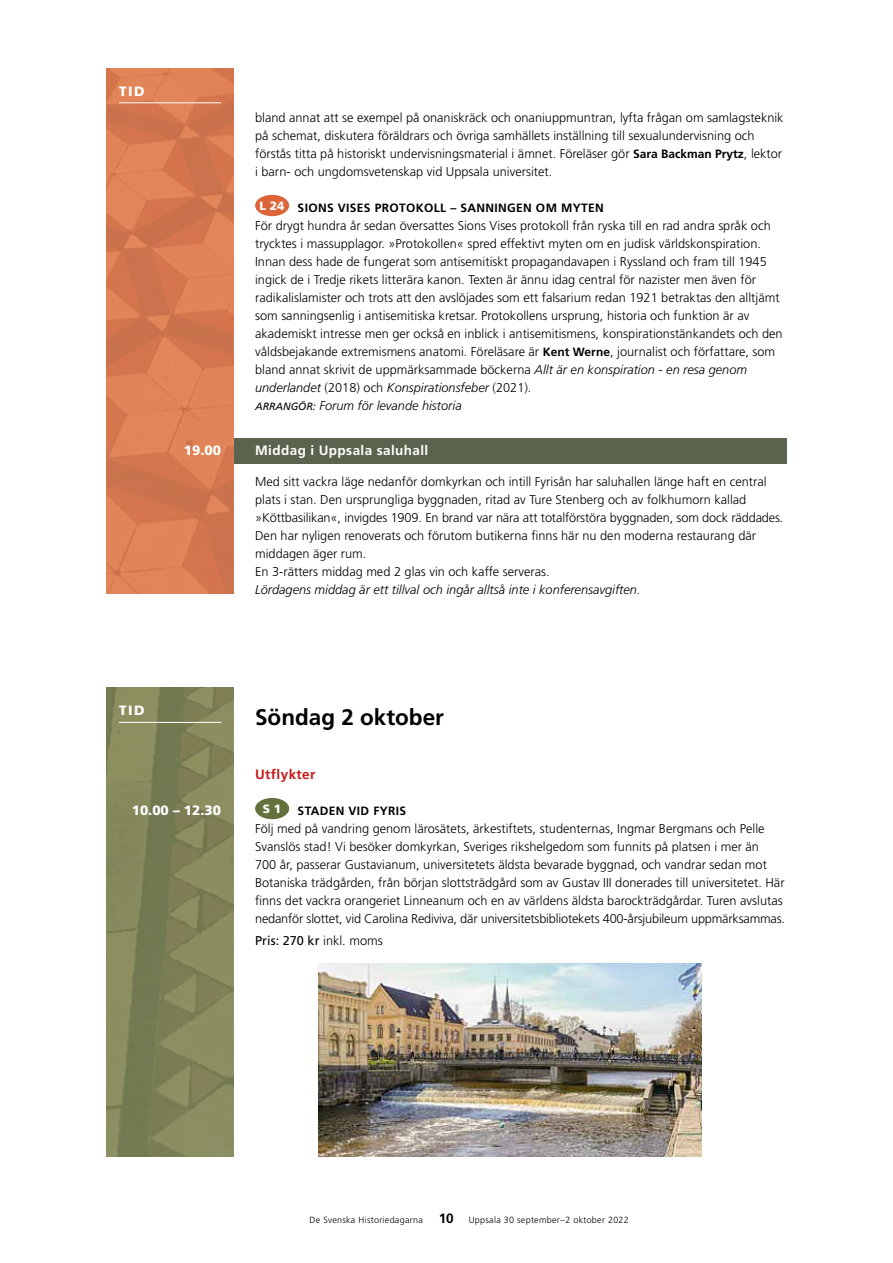
<style>
.page{position:relative;width:893px;height:1263px;background:#fff}
.page>*{position:absolute;margin:0;border:0;box-sizing:border-box;transform-origin:0 0}
.t1{font:700 22.5px "Frutiger";color:#000}
.t2{font:900 13.5px "Frutiger";color:#fff}
.t3{font:700 13.5px "Frutiger";letter-spacing:.03em;color:#fff}
.t4{font:700 13.5px "Frutiger";letter-spacing:.03em;color:#c51a1b}
.t5{font:300 12.75px/18px "Frutiger";color:#000}
.t6{font:12.75px "Frutiger";color:#000}
.t7{font:700 12px "Frutiger";letter-spacing:.03em;color:#000}
.t8{font:900 12px "Frutiger";color:#fff}
.t9{font:300 9px "Frutiger";letter-spacing:.03em;color:#000}
.s1{font-weight:700;font-size:12px}
.s2{font-weight:900;color:#fff}
.s3{font-style:italic}
.s4{font-weight:400;font-style:italic;font-size:10.5px}
.s5{font-weight:300}
.s6{font-weight:700;font-size:13.5px}
</style>
<div class="page">
<div style="left:234px;top:438px;width:553px;height:25px;background:#5a634e"></div>
<svg style="left:106px;top:68px;width:128px;height:525px;background:#d87c53"></svg>
<svg style="left:106px;top:687px;width:128px;height:470px;background:#818559"></svg>
<div style="left:255px;top:195px;width:34px;height:21px;background:#dc6438;border-radius:50%"></div>
<div style="left:255px;top:798px;width:34px;height:21px;background:#64713c;border-radius:50%"></div>
<hr style="left:119px;top:102px;width:102px;height:1px;background:#fff">
<hr style="left:119px;top:722px;width:102px;height:1px;background:#fff">
<img style="left:319px;top:964px;width:383px;height:193px">
<p class="t2" style="left:119px;top:83px;width:27px">Tid</p>
<p class="t5" style="left:255px;top:108px;width:530px">bland annat att se exempel på onaniskräck och onaniuppmuntran, lyfta frågan om samlagsteknik på schemat, diskutera föräldrars och övriga samhällets inställning till sexualundervisning och förstås titta på historiskt undervisningsmaterial i ämnet. Föreläser gör <span class="s1">Sara Backman Prytz</span>, lektor i barn- och ungdomsvetenskap vid Uppsala universitet.</p>
<p class="t7" style="left:260px;top:200px;width:157px"><span class="s2">L 24</span> Sion s Vises protoko</p>
<p class="t7" style="left:434px;top:200px;width:44px">ll – sann</p>
<p class="t7" style="left:494px;top:200px;width:109px">ingen om myten</p>
<p class="t5" style="left:255px;top:216px;width:529px">För drygt hundra år sedan översattes Sions Vises protokoll från ryska till en rad andra språk och trycktes i massupplagor. »Protokollen« spred effektivt myten om en judisk världskonspiration.<br>Innan dess hade de fungerat som antisemitiskt propagandavapen i Ryssland och fram till 1945 ingick de i Tredje rikets litterära kanon. Texten är ännu idag central för nazister men även för radikalislamister och trots att den avslöjades som ett falsarium redan 1921 betraktas den alltjämt som sanningsenlig i antisemitiska kretsar. Protokollens ursprung, historia och funktion är av akademiskt intresse men ger också en inblick i antisemitismens, konspirationstänkandets och den våldsbejakande extremismens anatomi. Föreläsare är <span class="s1">Kent Werne</span>, journalist och författare, som bland annat skrivit de uppmärksammade böckerna <span class="s3">Allt är en konspiration - en resa genom underlandet</span> (2018) och <span class="s3">Konspirationsfeber</span> (2021).<br><span class="s4">ARRANGÖR:</span> <span class="s3">Forum för levande historia</span></p>
<p class="t2" style="left:184px;top:442px;width:39px">19.00</p>
<p class="t3" style="left:255px;top:442px;width:175px">M iddag i Uppsala saluhall</p>
<p class="t5" style="left:255px;top:473px;width:530px">Med sitt vackra läge nedanför domkyrkan och intill Fyrisån har saluhallen länge haft en central plats i stan. Den ursprungliga byggnaden, ritad av Ture Stenberg och av folkhumorn kallad »Köttbasilikan«, invigdes 1909. En brand var nära att totalförstöra byggnaden, som dock räddades.<br>Den har nyligen renoverats och förutom butikerna finns här nu den moderna restaurang där middagen äger rum.<br>En 3-rätters middag med 2 glas vin och kaffe serveras.<br><span class="s3">Lördagens middag är ett tillval och ingår alltså inte i konferensavgiften</span>.</p>
<p class="t2" style="left:119px;top:702px;width:27px">Tid</p>
<h1 class="t1" style="left:255px;top:704px;width:190px">Söndag 2 oktober</h1>
<p class="t4" style="left:255px;top:766px;width:62px">Utflykter</p>
<p class="t2" style="left:132px;top:802px;width:91px">10.00 – 12.30</p>
<p class="t8" style="left:263px;top:802px;width:20px">S 1</p>
<p class="t7" style="left:298px;top:803px;width:110px">Stad en vid Fyris</p>
<p class="t5" style="left:255px;top:819px;width:531px">Följ med på vandring genom lärosätets, ärkestiftets, studenternas, Ingmar Bergmans och Pelle Svanslös stad! Vi besöker domkyrkan, Sveriges rikshelgedom som funnits på platsen i mer än<br>700 år, passerar Gustavianum, universitetets äldsta bevarade byggnad, och vandrar sedan mot Botaniska trädgården, från början slottsträdgård som av Gustav III donerades till universitetet. Här finns det vackra orangeriet Linneanum och en av världens äldsta barockträdgårdar. Turen avslutas nedanför slottet, vid Carolina Rediviva, där universitetsbibliotekets 400-årsjubileum uppmärksammas.</p>
<p class="t6" style="left:255px;top:933px;width:129px">Pris: 270 kr <span class="s5">inkl. moms</span></p>
<p class="t9" style="left:310px;top:1214px;width:321px">De Svenska Historiedagarna <span class="s6">10</span> Uppsala 30 september–2 oktober 2022</p>
</div>
